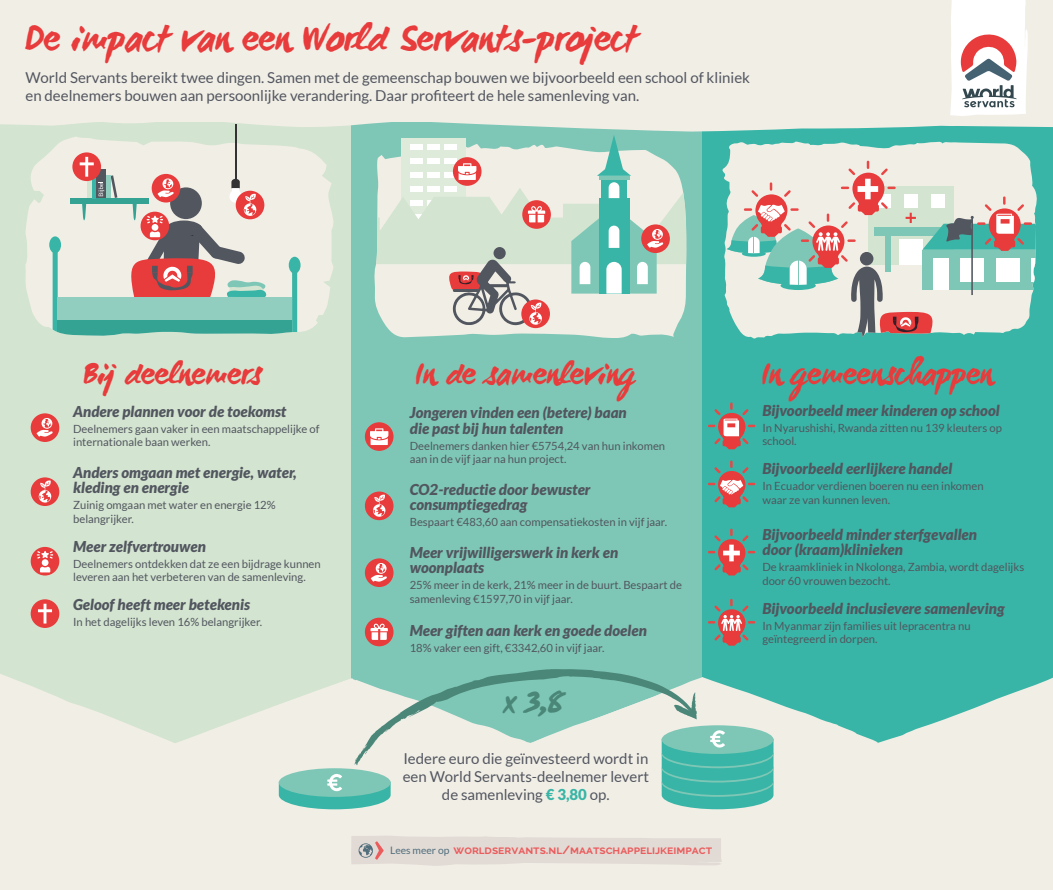
<style>
.page{position:relative;width:1053px;height:890px;background:#fff}
.page>*{position:absolute;margin:0;border:0;box-sizing:border-box;transform-origin:0 0}
.t1{font:700 38.75px "WC Mano Negra Bta";color:#e83b3b}
.t2{font:700 32.5px "WC Mano Negra Bta";color:#e83b3b}
.t3{font:700 32.5px "WC Mano Negra Bta";color:#4b8779}
.t4{font:italic 900 15px/15.5px "Lato";color:#52565f}
.t5{font:15px/18px "Lato";color:#52565f}
.t6{font:700 11.75px "Raleway";color:#eb5c5d}
.t7{font:11.25px/13.5px "Lato";color:#52565f}
.s1{font-weight:900;color:#38b5a6}
.s2{font-family:"Lato";font-weight:400;font-size:10.38px;color:#516e7d}
</style>
<div class="page">
<div style="left:0;top:0;width:1052px;height:890px;background:#f1eee6"></div>
<div style="left:0;top:196px;width:351px;height:483px;background:#d3e4d0"></div>
<div style="left:351px;top:196px;width:351px;height:473px;background:#7ec7b6"></div>
<div style="left:351px;top:123px;width:351px;height:73px;background:#7ec7b6"></div>
<div style="left:702px;top:123px;width:350px;height:73px;background:#38b5a6"></div>
<div style="left:0;top:123px;width:351px;height:73px;background:#d3e4d0"></div>
<div style="left:702px;top:196px;width:350px;height:547px;background:#38b5a6"></div>
<div style="left:0;top:642px;width:267px;height:37px;background:#d3e4d0"></div>
<svg style="left:14px;top:679px;width:331px;height:131px"></svg>
<svg style="left:0;top:122px;width:1052px;height:15px"></svg>
<svg style="left:24px;top:137px;width:311px;height:200px"></svg>
<hr style="left:235px;top:124px;width:1px;height:60px;background:#333">
<svg style="left:53px;top:252px;width:5px;height:85px"></svg>
<div style="left:49px;top:236px;width:12px;height:17px;background:#38b5a6;border-radius:50%"></div>
<svg style="left:292px;top:273px;width:5px;height:64px"></svg>
<div style="left:289px;top:257px;width:11px;height:17px;background:#38b5a6;border-radius:50%"></div>
<div style="left:70px;top:198px;width:79px;height:6px;background:#34a393"></div>
<svg style="left:82px;top:204px;width:4px;height:16px"></svg>
<svg style="left:96px;top:169px;width:10px;height:29px"></svg>
<hr style="left:92px;top:172px;width:4px;height:26px;background:#38b5a6">
<svg style="left:111px;top:175px;width:6px;height:23px"></svg>
<div style="left:106px;top:176px;width:5px;height:22px;background:#92cebf"></div>
<div style="left:87px;top:180px;width:5px;height:18px;background:#d3e4d0"></div>
<div style="left:58px;top:297px;width:234px;height:23px;background:#92cebf"></div>
<svg style="left:58px;top:320px;width:234px;height:17px;background:#53af9f"></svg>
<svg style="left:72px;top:152px;width:29px;height:29px"></svg>
<svg style="left:80px;top:157px;width:24px;height:39px"></svg>
<div style="left:152px;top:174px;width:28px;height:29px;background:#e83b3b;border-radius:50%"></div>
<svg style="left:373px;top:196px;width:315px;height:143px"></svg>
<svg style="left:722px;top:141px;width:315px;height:199px;fill:#f1eee6"></svg>
<svg style="left:726px;top:162px;width:311px;height:176px"></svg>
<div style="left:31px;top:599px;width:28px;height:29px;background:#e83b3b;border-radius:50%"></div>
<svg style="left:38px;top:604px;width:14px;height:20px"></svg>
<div style="left:31px;top:547px;width:28px;height:29px;background:#e83b3b;border-radius:50%"></div>
<svg style="left:40px;top:567px;width:10px;height:5px"></svg>
<div style="left:42px;top:559px;width:6px;height:7px;background:#fff;border-radius:50%"></div>
<svg style="left:37px;top:551px;width:16px;height:8px"></svg>
<div style="left:31px;top:477px;width:28px;height:29px;background:#e83b3b;border-radius:50%"></div>
<svg style="left:38px;top:480px;width:14px;height:23px"></svg>
<div style="left:365px;top:492px;width:28px;height:28px;background:#e83b3b;border-radius:50%"></div>
<svg style="left:373px;top:495px;width:13px;height:22px"></svg>
<div style="left:521px;top:299px;width:29px;height:29px;background:#e83b3b;border-radius:50%"></div>
<div style="left:31px;top:413px;width:28px;height:29px;background:#e83b3b;border-radius:50%"></div>
<svg style="left:37px;top:418px;width:16px;height:19px"></svg>
<div style="left:365px;top:558px;width:28px;height:29px;background:#e83b3b;border-radius:50%"></div>
<svg style="left:371px;top:563px;width:16px;height:19px"></svg>
<div style="left:365px;top:422px;width:28px;height:29px;background:#e83b3b;border-radius:50%"></div>
<svg style="left:370px;top:428px;width:18px;height:17px"></svg>
<svg style="left:709px;top:530px;width:45px;height:45px;background:#838f86"></svg>
<svg style="left:709px;top:600px;width:45px;height:46px;background:#82938a"></svg>
<div style="left:365px;top:618px;width:28px;height:28px;background:#e83b3b;border-radius:50%"></div>
<svg style="left:370px;top:623px;width:18px;height:17px"></svg>
<svg style="left:376px;top:135px;width:311px;height:190px"></svg>
<svg style="left:709px;top:462px;width:45px;height:45px;background:#84958d"></svg>
<svg style="left:130px;top:178px;width:137px;height:119px"></svg>
<svg style="left:709px;top:404px;width:45px;height:45px;background:#84988f"></svg>
<svg style="left:279px;top:669px;width:494px;height:140px"></svg>
<svg style="left:351px;top:836px;width:371px;height:30px;background:#e2dbd5"></svg>
<svg style="left:950px;top:0;width:78px;height:116px;background:#e7d6d7"></svg>
<h1 class="t1" style="left:25px;top:12px;width:614px">De impact van een World Servants-project</h1>
<h3 class="t5" style="left:25px;top:69px;width:726px">World Servants bereikt twee dingen. Samen met de gemeenschap bouwen we bijvoorbeeld een school of kliniek en deelnemers bouwen aan persoonlijke verandering. Daar profiteert de hele samenleving van.</h3>
<h2 class="t2" style="left:83px;top:352px;width:180px">Bij deelnemers</h2>
<h2 class="t2" style="left:415px;top:352px;width:222px">In de samenleving</h2>
<h3 class="t4" style="left:73px;top:404px;width:215px">Andere plannen voor de toekomst</h3>
<p class="t7" style="left:73px;top:422px;width:248px">Deelnemers gaan vaker in een maatschappelijke of internationale baan werken.</p>
<h3 class="t4" style="left:73px;top:465px;width:225px">Anders omgaan met energie, water, kleding en energie</h3>
<p class="t7" style="left:73px;top:498px;width:204px">Zuinig omgaan met water en energie 12% belangrijker.</p>
<h3 class="t4" style="left:73px;top:539px;width:134px">Meer zelfvertrouwen</h3>
<p class="t7" style="left:73px;top:557px;width:249px">Deelnemers ontdekken dat ze een bijdrage kunnen leveren aan het verbeteren van de samenleving.</p>
<h3 class="t4" style="left:73px;top:597px;width:178px">Geloof heeft meer betekenis</h3>
<p class="t7" style="left:73px;top:615px;width:190px">In het dagelijks leven 16% belangrijker.</p>
<h3 class="t4" style="left:410px;top:405px;width:218px">Jongeren vinden een (betere) baan die past bij hun talenten</h3>
<p class="t7" style="left:410px;top:439px;width:257px">Deelnemers danken hier €5754,24 van hun inkomen aan in de vijf jaar na hun project.</p>
<h3 class="t4" style="left:410px;top:482px;width:182px">CO2-reductie door bewuster consumptiegedrag</h3>
<p class="t7" style="left:410px;top:515px;width:259px">Bespaart €483,60 aan compensatiekosten in vijf jaar.</p>
<h3 class="t4" style="left:410px;top:545px;width:210px">Meer vrijwilligerswerk in kerk en woonplaats</h3>
<p class="t7" style="left:410px;top:578px;width:274px">25% meer in de kerk, 21% meer in de buurt. Bespaart de samenleving €1597,70 in vijf jaar.</p>
<h3 class="t4" style="left:410px;top:623px;width:239px">Meer giften aan kerk en goede doelen</h3>
<p class="t7" style="left:410px;top:641px;width:196px">18% vaker een gift, €3342,60 in vijf jaar.</p>
<h2 class="t3" style="left:504px;top:680px;width:61px">x 3,8</h2>
<h3 class="t5" style="left:403px;top:750px;width:248px;text-align:center">Iedere euro die geïnvesteerd wordt in een World Servants-deelnemer levert de samenleving <span class="s1">€ 3,80</span> op.</h3>
<p class="t6" style="left:390px;top:843px;width:323px"><span class="s2">Lees meer op</span> worldservants.nl/maatschappelijkeimpact</p>
<h2 class="t2" style="left:761px;top:351px;width:233px">In gemeenschappen</h2>
<h3 class="t4" style="left:762px;top:403px;width:239px">Bijvoorbeeld meer kinderen op school</h3>
<p class="t7" style="left:762px;top:421px;width:241px">In Nyarushishi, Rwanda zitten nu 139 kleuters op school.</p>
<h3 class="t4" style="left:762px;top:461px;width:191px">Bijvoorbeeld eerlijkere handel</h3>
<p class="t7" style="left:762px;top:479px;width:223px">In Ecuador verdienen boeren nu een inkomen waar ze van kunnen leven.</p>
<h3 class="t4" style="left:762px;top:527px;width:216px">Bijvoorbeeld minder sterfgevallen door (kraam)klinieken</h3>
<p class="t7" style="left:762px;top:560px;width:263px">De kraamkliniek in Nkolonga, Zambia, wordt dagelijks door 60 vrouwen bezocht.</p>
<h3 class="t4" style="left:762px;top:601px;width:244px">Bijvoorbeeld inclusievere samenleving</h3>
<p class="t7" style="left:762px;top:619px;width:210px">In Myanmar zijn families uit lepracentra nu geïntegreerd in dorpen.</p>
</div>
